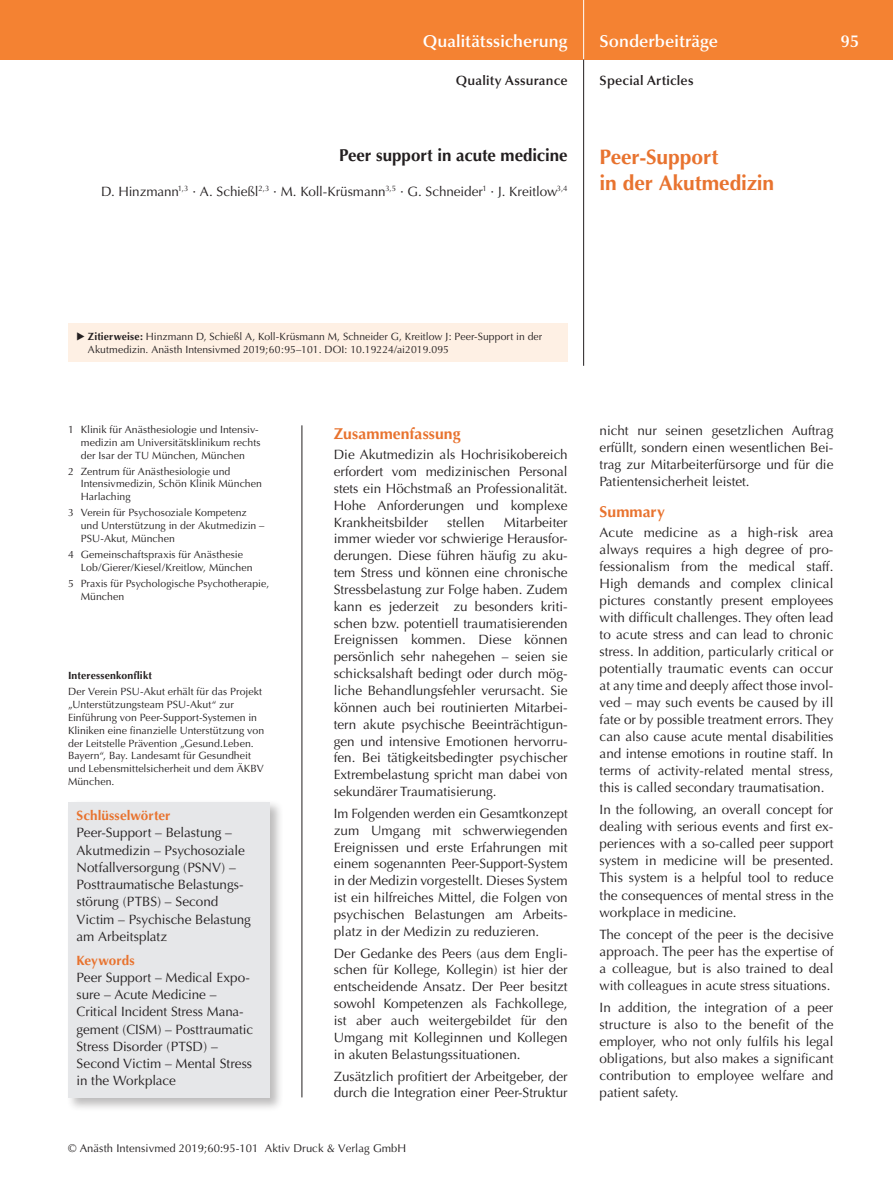
<style>
.page{position:relative;width:893px;height:1191px;background:#fff}
.page>*{position:absolute;margin:0;border:0;box-sizing:border-box;transform-origin:0 0}
.t1{font:700 21px/25.5px "Optima";letter-spacing:-.005em;color:#e8732f}
.t2{font:600 17.25px "Optima";letter-spacing:.005em;color:#fff}
.t3{font:700 17.25px "Optima";letter-spacing:-.005em;color:#231f20}
.t4{font:700 15.75px "Optima";letter-spacing:.005em;color:#e8732f}
.t5{font:13.5px/16.8px "Optima";color:#231f20;text-align:justify}
.t6{font:600 13.5px "Optima";letter-spacing:.015em;color:#231f20}
.t7{font:700 13.5px "Optima";letter-spacing:.005em;color:#e8732f}
.t8{font:11.25px "Optima";letter-spacing:.005em;color:#231f20}
.t9{font:10.5px/12.8px "Optima";letter-spacing:.005em;color:#231f20}
.t10{font:700 10.5px "Optima";letter-spacing:.015em;color:#231f20}
.s1{font-weight:700}
</style>
<div class="page">
<div style="left:0;top:0;width:893px;height:60px;background:#f48232"></div>
<hr style="left:583px;top:0;width:1px;height:60px;background:#fff">
<hr style="left:583px;top:60px;width:1px;height:306px;background:#231f20">
<hr style="left:302px;top:425px;width:1px;height:672px;background:#231f20">
<div style="left:66px;top:799px;width:218px;height:312px;background:#231f20;opacity:.3"></div>
<div style="left:68px;top:801px;width:202px;height:296px;background:#e6e7e9"></div>
<div style="left:68px;top:323px;width:500px;height:38px;background:#fef0e4"></div>
<p class="t2" style="left:423px;top:31px;width:146px">Qualitätssicherung</p>
<p class="t2" style="left:600px;top:31px;width:120px">Sonderbeiträge</p>
<p class="t2" style="left:841px;top:31px;width:20px">95</p>
<p class="t6" style="left:456px;top:73px;width:113px">Quality Assurance</p>
<p class="t6" style="left:600px;top:73px;width:95px">Special Articles</p>
<p class="t3" style="left:339px;top:146px;width:230px">Peer support in acute medicine</p>
<p class="t5" style="left:101px;top:183px;width:468px">D. Hinzmann<sup>1,3</sup> · A. Schießl<sup>2,3</sup> · M. Koll-Krüsmann<sup>3,5</sup> · G. Schneider<sup>1</sup> · J. Kreitlow<sup>3,4</sup></p>
<h1 class="t1" style="left:600px;top:145px;width:176px">Peer-Support<br>in der Akutmedizin</h1>
<p class="t9" style="left:88px;top:330px;width:456px"><span class="s1">Zitierweise:</span> Hinzmann D, Schießl A, Koll-Krüsmann M, Schneider G, Kreitlow J: Peer-Support in der<br>Akutmedizin. Anästh Intensivmed 2019;60:95–101. DOI: 10.19224/ai2019.095</p>
<p class="t9" style="left:81px;top:423px;width:181px;text-indent:-13px">1 Klinik für Anästhesiologie und Intensiv&shy;medizin am Universitätsklinikum rechts der Isar der TU München, München</p>
<p class="t9" style="left:81px;top:465px;width:183px;text-indent:-13px">2 Zentrum für Anästhesiologie und<br>Intensivmedizin, Schön Klinik München<br>Harlaching</p>
<p class="t9" style="left:81px;top:506px;width:185px;text-indent:-13px">3 Verein für Psychosoziale Kompetenz und Unterstützung in der Akutmedizin –<br>PSU-Akut, München</p>
<p class="t9" style="left:81px;top:548px;width:173px;text-indent:-13px">4 Gemeinschaftspraxis für Anästhesie<br>Lob/Gierer/Kiesel/Kreitlow, München</p>
<p class="t9" style="left:81px;top:577px;width:190px;text-indent:-13px">5 Praxis für Psychologische Psychotherapie,<br>München</p>
<p class="t10" style="left:68px;top:669px;width:86px">Interessenkonflikt</p>
<p class="t9" style="left:68px;top:685px;width:198px">Der Verein PSU-Akut erhält für das Projekt „Unterstützungsteam PSU-Akut“ zur Einführung von Peer-Support-Systemen in Kliniken eine finanzielle Unterstützung von der Leitstelle Prävention „Gesund.Leben.<br>Bayern“, Bay. Landesamt für Gesundheit und Lebensmittelsicherheit und dem ÄKBV München.</p>
<p class="t7" style="left:77px;top:807px;width:96px">Schlüsselwörter</p>
<p class="t5" style="left:77px;top:824px;width:176px;line-height:17.2px;text-align:left">Peer-Support – Belastung –<br>Akutmedizin – Psychosoziale<br>Notfallversorgung (PSNV) –<br>Posttraumatische Belastungs&shy;störung (PTBS) – Second<br>Victim – Psychische Belastung am Arbeitsplatz</p>
<p class="t7" style="left:77px;top:952px;width:60px">Keywords</p>
<p class="t5" style="left:77px;top:968px;width:178px;line-height:17.2px;text-align:left">Peer Support – Medical Expo&shy;sure – Acute Medicine –<br>Critical Incident Stress Mana&shy;gement (CISM) – Posttraumatic<br>Stress Disorder (PTSD) –<br>Second Victim – Mental Stress in the Workplace</p>
<p class="t4" style="left:334px;top:424px;width:128px">Zusammenfassung</p>
<p class="t5" style="left:334px;top:446px;width:235px">Die Akutmedizin als Hochrisikobereich erfordert vom medizinischen Personal stets ein Höchstmaß an Professionalität.<br>Hohe Anforderungen und komplexe Krankheitsbilder</p>
<p class="t5" style="left:334px;top:514px;width:235px;text-indent:170px">Mitarbeiter immer wieder vor schwierige Herausfor&shy;derungen. Diese führen häufig zu aku&shy;tem Stress und können eine chronische Stressbelastung zur Folge haben. Zudem kann es jederzeit zu besonders kriti&shy;schen bzw. potentiell traumatisierenden Ereignissen kommen. Diese können persönlich sehr nahegehen – seien sie schicksalshaft bedingt oder durch mög&shy;liche Behandlungsfehler verursacht. Sie können auch bei routinierten Mitarbei&shy;tern akute psychische Beeinträchtigun&shy;gen und intensive Emotionen hervorru&shy;fen. Bei tätigkeitsbedingter psychischer Extrembelastung spricht man dabei von sekundärer Traumatisierung.</p>
<p class="t5" style="left:334px;top:805px;width:235px">Im Folgenden werden ein Gesamtkonzept zum Umgang mit schwerwiegenden Ereignissen und erste Erfahrungen mit einem sogenannten Peer-Support-System in der Medizin vorgestellt. Dieses System ist ein hilfreiches Mittel, die Folgen von psychischen Belastungen am Arbeits&shy;platz in der Medizin zu reduzieren.</p>
<p class="t5" style="left:334px;top:945px;width:235px">Der Gedanke des Peers (aus dem Engli&shy;schen für Kollege, Kollegin) ist hier der entscheidende Ansatz. Der Peer besitzt sowohl Kompetenzen als Fachkollege, ist aber auch weitergebildet für den Umgang mit Kolleginnen und Kollegen in akuten Belastungssituationen.</p>
<p class="t5" style="left:334px;top:1067px;width:235px">Zusätzlich profitiert der Arbeitgeber, der durch die Integration einer Peer-Struktur</p>
<p class="t5" style="left:447px;top:514px;width:39px">stellen</p>
<p class="t8" style="left:68px;top:1142px;width:340px">© Anästh Intensivmed 2019;60:95-101 Aktiv Druck &amp; Verlag GmbH</p>
<p class="t5" style="left:600px;top:422px;width:235px">nicht nur seinen gesetzlichen Auftrag erfüllt, sondern einen wesentlichen Bei&shy;trag zur Mitarbeiterfürsorge und für die Patientensicherheit leistet.</p>
<p class="t4" style="left:600px;top:502px;width:67px">Summary</p>
<p class="t5" style="left:600px;top:523px;width:235px">Acute medicine as a high-risk area always requires a high degree of pro&shy;fessionalism from the medical staff.<br>High demands and complex clinical pictures constantly present employees with difficult challenges. They often lead to acute stress and can lead to chronic stress. In addition, particularly critical or potentially traumatic events can occur at any time and deeply affect those invol&shy;ved – may such events be caused by ill fate or by possible treatment errors. They can also cause acute mental disabilities and intense emotions in routine staff. In terms of activity-related mental stress, this is called secondary traumatisation.</p>
<p class="t5" style="left:600px;top:801px;width:235px">In the following, an overall concept for dealing with serious events and first ex&shy;periences with a so-called peer support system in medicine will be presented.<br>This system is a helpful tool to reduce the consequences of mental stress in the workplace in medicine.</p>
<p class="t5" style="left:600px;top:926px;width:235px">The concept of the peer is the decisive approach. The peer has the expertise of a colleague, but is also trained to deal with colleagues in acute stress situations.</p>
<p class="t5" style="left:600px;top:999px;width:235px">In addition, the integration of a peer structure is also to the benefit of the employer, who not only fulfils his legal obligations, but also makes a significant contribution to employee welfare and patient safety.</p>
</div>
